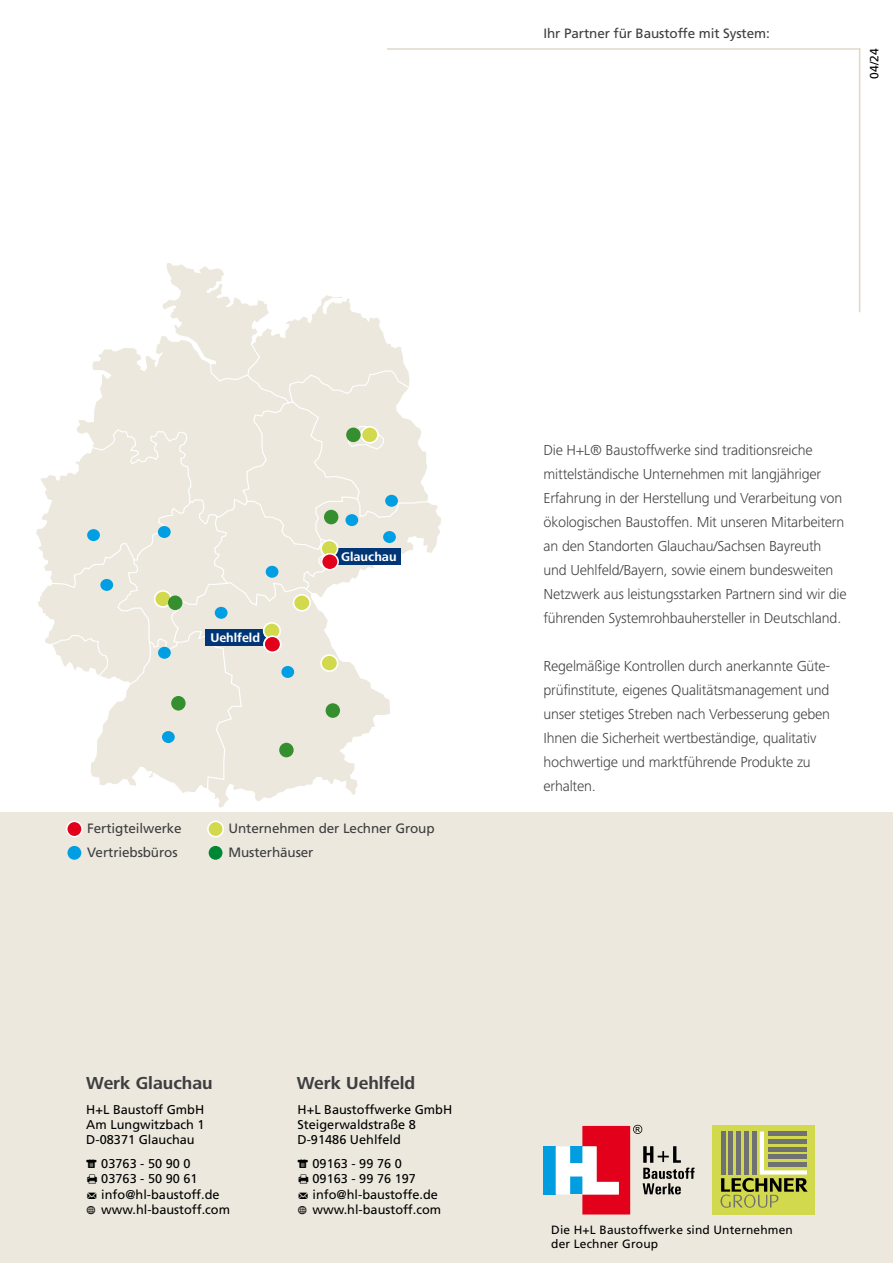
<style>
.page{position:relative;width:893px;height:1263px;background:#fff}
.page>*{position:absolute;margin:0;border:0;box-sizing:border-box;transform-origin:0 0}
.t1{font:700 18px "Frutiger Next LTW1 G";color:#3e3d40}
.t2{font:300 15px/24px "Frutiger Next LTW1 G";letter-spacing:-.01em;color:#3e3d40}
.t3{font:13.5px/24px "Frutiger LT Std";letter-spacing:-.01em;color:#3e3d40}
.t4{font:700 12.9px "Frutiger Next LTW1 G";color:#fff}
.t5{font:12.75px/15.3px "Frutiger LT Std";color:#000}
.t6{font:12px/14.4px "Frutiger LT Std";letter-spacing:.01em;color:#000}
.s1{font-family:"Modern Pictograms"}
</style>
<div class="page">
<div style="left:0;top:813px;width:893px;height:450px;background:#ece8dd"></div>
<div style="left:543px;top:1146px;width:13px;height:48px;background:#009ee0"></div>
<svg style="left:556px;top:1125px;width:138px;height:89px"></svg>
<svg style="left:713px;top:1125px;width:102px;height:89px"></svg>
<div style="left:768px;top:1162px;width:39px;height:5px;background:#707172"></div>
<hr style="left:768px;top:1147px;width:39px;height:4px;background:#707172">
<hr style="left:768px;top:1155px;width:39px;height:4px;background:#707172">
<hr style="left:768px;top:1139px;width:39px;height:4px;background:#707172">
<hr style="left:729px;top:1131px;width:4px;height:43px;background:#707172">
<hr style="left:721px;top:1131px;width:4px;height:43px;background:#707172">
<hr style="left:752px;top:1131px;width:4px;height:43px;background:#707172">
<div style="left:736px;top:1131px;width:5px;height:43px;background:#707172"></div>
<hr style="left:744px;top:1131px;width:4px;height:43px;background:#707172">
<div style="left:67px;top:821px;width:15px;height:16px;background:#e2001a;border-radius:50%"></div>
<div style="left:66px;top:821px;width:17px;height:16px;border:2px solid #fff;border-radius:50%"></div>
<div style="left:209px;top:846px;width:13px;height:14px;background:#008736;border-radius:50%"></div>
<div style="left:67px;top:846px;width:14px;height:14px;background:#009ee3;border-radius:50%"></div>
<div style="left:208px;top:821px;width:15px;height:16px;background:#d3d94d;border-radius:50%"></div>
<div style="left:207px;top:821px;width:17px;height:16px;border:2px solid #fff;border-radius:50%"></div>
<svg style="left:36px;top:263px;width:405px;height:545px"></svg>
<svg style="left:49px;top:330px;width:380px;height:460px"></svg>
<div style="left:321px;top:655px;width:17px;height:16px;background:#d3d94d;border-radius:50%"></div>
<div style="left:320px;top:654px;width:18px;height:18px;border:2px solid #fff;border-radius:50%"></div>
<div style="left:155px;top:591px;width:16px;height:16px;background:#d3d94d;border-radius:50%"></div>
<div style="left:154px;top:590px;width:18px;height:18px;border:2px solid #fff;border-radius:50%"></div>
<div style="left:294px;top:595px;width:16px;height:16px;background:#d3d94d;border-radius:50%"></div>
<div style="left:293px;top:594px;width:18px;height:18px;border:2px solid #fff;border-radius:50%"></div>
<div style="left:361px;top:427px;width:17px;height:16px;background:#d3d94d;border-radius:50%"></div>
<div style="left:361px;top:426px;width:18px;height:18px;border:2px solid #fff;border-radius:50%"></div>
<div style="left:328px;top:548px;width:73px;height:16px;background:#003576"></div>
<div style="left:205px;top:630px;width:68px;height:16px;background:#003576"></div>
<div style="left:346px;top:428px;width:15px;height:14px;background:#358f2e;border-radius:50%"></div>
<div style="left:324px;top:510px;width:14px;height:14px;background:#358f2e;border-radius:50%"></div>
<div style="left:326px;top:703px;width:14px;height:15px;background:#358f2e;border-radius:50%"></div>
<div style="left:279px;top:743px;width:15px;height:14px;background:#358f2e;border-radius:50%"></div>
<div style="left:171px;top:696px;width:15px;height:14px;background:#358f2e;border-radius:50%"></div>
<div style="left:168px;top:595px;width:14px;height:15px;background:#358f2e;border-radius:50%"></div>
<div style="left:345px;top:514px;width:13px;height:12px;background:#009ee3;border-radius:50%"></div>
<div style="left:266px;top:566px;width:12px;height:12px;background:#009ee3;border-radius:50%"></div>
<div style="left:158px;top:647px;width:13px;height:12px;background:#009ee3;border-radius:50%"></div>
<div style="left:162px;top:731px;width:13px;height:12px;background:#009ee3;border-radius:50%"></div>
<div style="left:215px;top:607px;width:13px;height:12px;background:#009ee3;border-radius:50%"></div>
<div style="left:385px;top:495px;width:13px;height:12px;background:#009ee3;border-radius:50%"></div>
<div style="left:383px;top:531px;width:13px;height:12px;background:#009ee3;border-radius:50%"></div>
<div style="left:281px;top:666px;width:13px;height:12px;background:#009ee3;border-radius:50%"></div>
<div style="left:100px;top:579px;width:13px;height:12px;background:#009ee3;border-radius:50%"></div>
<div style="left:87px;top:529px;width:13px;height:12px;background:#009ee3;border-radius:50%"></div>
<div style="left:158px;top:526px;width:13px;height:12px;background:#009ee3;border-radius:50%"></div>
<div style="left:264px;top:623px;width:16px;height:16px;background:#d3d94d;border-radius:50%"></div>
<div style="left:263px;top:622px;width:18px;height:18px;border:2px solid #fff;border-radius:50%"></div>
<div style="left:321px;top:540px;width:17px;height:16px;background:#d3d94d;border-radius:50%"></div>
<div style="left:320px;top:539px;width:18px;height:18px;border:2px solid #fff;border-radius:50%"></div>
<div style="left:264px;top:636px;width:17px;height:16px;background:#e2001a;border-radius:50%"></div>
<div style="left:263px;top:635px;width:18px;height:18px;border:2px solid #fff;border-radius:50%"></div>
<div style="left:322px;top:554px;width:16px;height:16px;background:#e2001a;border-radius:50%"></div>
<div style="left:321px;top:553px;width:18px;height:17px;border:2px solid #fff;border-radius:50%"></div>
<hr style="left:387px;top:48px;width:473px;height:2px;background:#ded9c7">
<hr style="left:859px;top:48px;width:1px;height:264px;background:#ded9c7">
<p class="t3" style="left:543px;top:22px;width:228px">Ihr Partner für Baustoffe mit System:</p>
<p class="t6" style="left:867px;top:79px;width:32px;rotate:-90deg">04/24</p>
<p class="t4" style="left:210px;top:630px;width:51px">Uehlfeld</p>
<p class="t4" style="left:341px;top:549px;width:57px">Glauchau</p>
<p class="t3" style="left:87px;top:817px;width:96px">Fertigteilwerke<br>Vertriebsbüros</p>
<p class="t3" style="left:228px;top:817px;width:208px">Unternehmen der Lechner Group<br>Musterhäuser</p>
<p class="t1" style="left:86px;top:1073px;width:128px">Werk Glauchau</p>
<p class="t1" style="left:297px;top:1073px;width:120px">Werk Uehlfeld</p>
<p class="t5" style="left:86px;top:1102px;width:120px;text-align:justify">H+L Baustoff GmbH Am Lungwitzbach 1<br>D-08371 Glauchau</p>
<p class="t5" style="left:298px;top:1102px;width:156px">H+L Baustoffwerke GmbH<br>Steigerwaldstraße 8<br>D-91486 Uehlfeld</p>
<p class="t5" style="left:86px;top:1156px;width:145px"><span class="s1">c</span> 03763 - 50 90 0<br><span class="s1">d</span> 03763 - 50 90 61<br><span class="s1">m</span> info@hl-baustoff.de <span class="s1">w</span> www.hl-baustoff.com</p>
<p class="t5" style="left:298px;top:1156px;width:145px"><span class="s1">c</span> 09163 - 99 76 0<br><span class="s1">d</span> 09163 - 99 76 197<br><span class="s1">m</span> info@hl-baustoffe.de <span class="s1">w</span> www.hl-baustoff.com</p>
<p class="t2" style="left:543px;top:438px;width:305px">Die H+L® Baustoffwerke sind traditionsreiche mittelständische Unternehmen mit langjähriger Erfahrung in der Herstellung und Verarbeitung von ökologischen Baustoffen. Mit unseren Mitarbeitern an den Standorten Glauchau/Sachsen Bayreuth und Uehlfeld/Bayern, sowie einem bundesweiten Netzwerk aus leistungsstarken Partnern sind wir die führenden Systemrohbauhersteller in Deutschland.</p>
<p class="t2" style="left:543px;top:654px;width:288px">Regelmäßige Kontrollen durch anerkannte Güte&shy;prüfinstitute, eigenes Qualitätsmanagement und unser stetiges Streben nach Verbesserung geben Ihnen die Sicherheit wertbeständige, qualitativ hochwertige und marktführende Produkte zu erhalten.</p>
<p class="t6" style="left:551px;top:1222px;width:243px">Die H+L Baustoffwerke sind Unternehmen der Lechner Group</p>
</div>
